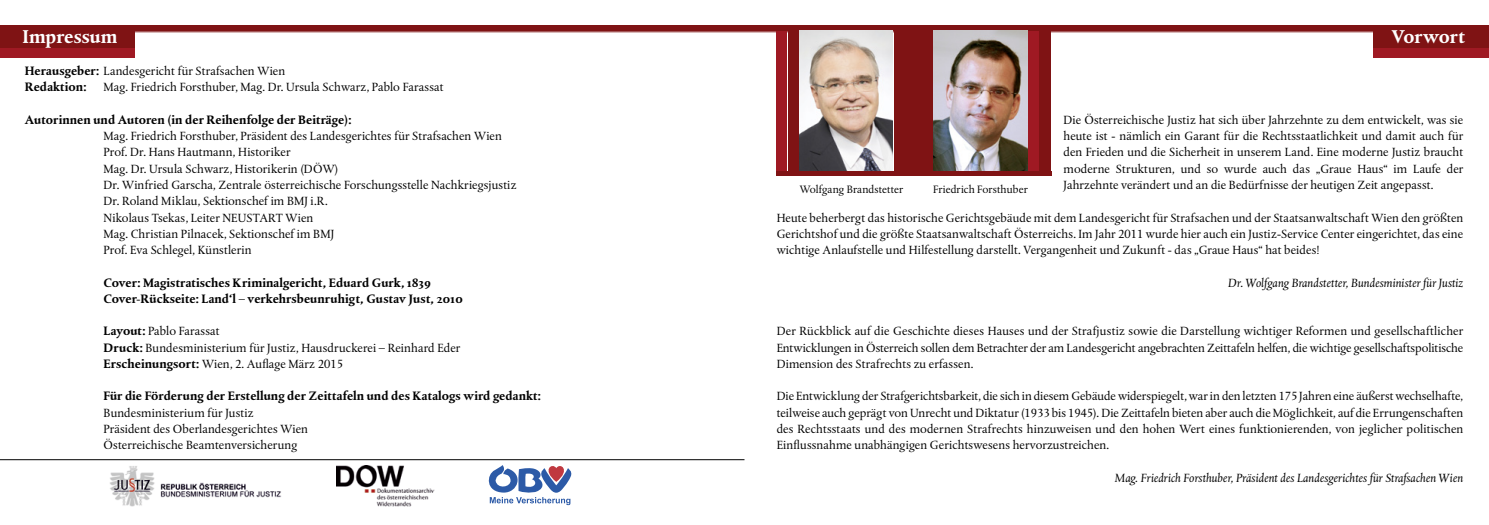
<style>
.page{position:relative;width:1489px;height:525px;background:#fff}
.page>*{position:absolute;margin:0;border:0;box-sizing:border-box;transform-origin:0 0}
.t1{font:700 19px "DTL Albertina T";color:#fff}
.t2{font:12.5px/16.2px "DTL Albertina T";letter-spacing:.005em;color:#000;text-align:justify}
.t3{font:700 12.5px/16.2px "DTL Albertina ST";letter-spacing:.005em;color:#000}
.t4{font:italic 12.5px "DTL Albertina T";letter-spacing:.005em;color:#000}
.t5{font:11.25px "DTL Albertina T";letter-spacing:.005em;color:#000}
.s1{font-family:"DTL Albertina ST";font-weight:700}
</style>
<div class="page">
<img style="left:110px;top:466px;width:171px;height:40px">
<img style="left:336px;top:465px;width:98px;height:41px">
<svg style="left:489px;top:465px;width:82px;height:40px"></svg>
<hr style="left:0;top:459px;width:744px;height:1px;background:#000">
<hr style="left:0;top:32px;width:1384px;height:1px;background:#7f1314">
<div style="left:1028px;top:30px;width:10px;height:141px;background:#9f1923"></div>
<div style="left:776px;top:28px;width:11px;height:143px;background:#9f1923"></div>
<div style="left:744px;top:25px;width:744px;height:5px;background:#7f1314"></div>
<div style="left:0;top:25px;width:744px;height:5px;background:#7f1314"></div>
<div style="left:1372px;top:25px;width:116px;height:22px;background:#7f1314"></div>
<div style="left:0;top:25px;width:135px;height:22px;background:#7f1314"></div>
<div style="left:1372px;top:48px;width:116px;height:9px;background:#9f1923"></div>
<div style="left:0;top:48px;width:135px;height:9px;background:#9f1923"></div>
<div style="left:788px;top:29px;width:104px;height:142px;background:#7f1314"></div>
<div style="left:893px;top:29px;width:36px;height:142px;background:#7f1314"></div>
<div style="left:1039px;top:30px;width:12px;height:141px;background:#7f1314"></div>
<div style="left:930px;top:30px;width:11px;height:141px;background:#7f1314"></div>
<img style="left:799px;top:30px;width:93px;height:141px">
<img style="left:933px;top:30px;width:94px;height:141px">
<hr style="left:776px;top:171px;width:275px;height:4px;background:#7f1314">
<h1 class="t1" style="left:23px;top:24px;width:96px">Impressum</h1>
<h1 class="t1" style="left:1391px;top:24px;width:75px">Vorwort</h1>
<p class="t2" style="left:25px;top:63px;width:262px"><span class="s1">Herausgeber:</span> Landesgericht für Strafsachen Wien</p>
<p class="t3" style="left:25px;top:79px;width:63px">Redaktion:</p>
<p class="t2" style="left:104px;top:79px;width:341px">Mag. Friedrich Forsthuber, Mag. Dr. Ursula Schwarz, Pablo Farassat</p>
<p class="t3" style="left:25px;top:111px;width:328px">Autorinnen und Autoren (in der Reihenfolge der Beiträge):</p>
<p class="t2" style="left:104px;top:128px;width:414px;text-align:left">Mag. Friedrich Forsthuber, Präsident des Landesgerichtes für Strafsachen Wien Prof. Dr. Hans Hautmann, Historiker<br>Mag. Dr. Ursula Schwarz, Historikerin (DÖW)<br>Dr. Winfried Garscha, Zentrale österreichische Forschungsstelle Nachkriegsjustiz Dr. Roland Miklau, Sektionschef im BMJ i.R.<br>Nikolaus Tsekas, Leiter NEUSTART Wien<br>Mag. Christian Pilnacek, Sektionschef im BMJ<br>Prof. Eva Schlegel, Künstlerin</p>
<p class="t3" style="left:104px;top:274px;width:361px">Cover: Magistratisches Kriminalgericht, Eduard Gurk, 1839<br>Cover-Rückseite: Land‘l – verkehrsbeunruhigt, Gustav Just, 2010</p>
<p class="t2" style="left:104px;top:323px;width:358px;text-align:left"><span class="s1">Layout:</span> Pablo Farassat<br><span class="s1">Druck:</span> Bundesministerium für Justiz, Hausdruckerei – Reinhard Eder<br><span class="s1">Erscheinungsort:</span> Wien, 2. Auflage März 2015</p>
<p class="t3" style="left:104px;top:387px;width:439px">Für die Förderung der Erstellung der Zeittafeln und des Katalogs wird gedankt:</p>
<p class="t2" style="left:104px;top:404px;width:206px;text-align:left">Bundesministerium für Justiz<br>Präsident des Oberlandesgerichtes Wien<br>Österreichische Beamtenversicherung</p>
<p class="t2" style="left:1063px;top:112px;width:401px">Die Österreichische Justiz hat sich über Jahrzehnte zu dem entwickelt, was sie heute ist - nämlich ein Garant für die Rechtsstaatlichkeit und damit auch für den Frieden und die Sicherheit in unserem Land. Eine moderne Justiz braucht moderne Strukturen, und so wurde auch das „Graue Haus“ im Laufe der Jahrzehnte verändert und an die Bedürfnisse der heutigen Zeit angepasst.</p>
<p class="t2" style="left:776px;top:209px;width:688px">Heute beherbergt das historische Gerichtsgebäude mit dem Landesgericht für Strafsachen und der Staatsanwaltschaft Wien den größten Gerichtshof und die größte Staatsanwaltschaft Österreichs. Im Jahr 2011 wurde hier auch ein Justiz-Service Center eingerichtet, das eine wichtige Anlaufstelle und Hilfestellung darstellt. Vergangenheit und Zukunft - das „Graue Haus“ hat beides!</p>
<p class="t4" style="left:1228px;top:275px;width:236px">Dr. Wolfgang Brandstetter, Bundesminister für Justiz</p>
<p class="t2" style="left:776px;top:323px;width:688px">Der Rückblick auf die Geschichte dieses Hauses und der Strafjustiz sowie die Darstellung wichtiger Reformen und gesellschaftlicher Entwicklungen in Österreich sollen dem Betrachter der am Landesgericht angebrachten Zeittafeln helfen, die wichtige gesellschaftspolitische Dimension des Strafrechts zu erfassen.</p>
<p class="t2" style="left:776px;top:388px;width:688px">Die Entwicklung der Strafgerichtsbarkeit, die sich in diesem Gebäude widerspiegelt, war in den letzten 175 Jahren eine äußerst wechselhafte, teilweise auch geprägt von Unrecht und Diktatur (1933 bis 1945). Die Zeittafeln bieten aber auch die Möglichkeit, auf die Errungenschaften des Rechtsstaats und des modernen Strafrechts hinzuweisen und den hohen Wert eines funktionierenden, von jeglicher politischen Einflussnahme unabhängigen Gerichtswesens hervorzustreichen.</p>
<p class="t4" style="left:1114px;top:470px;width:350px">Mag. Friedrich Forsthuber, Präsident des Landesgerichtes für Strafsachen Wien</p>
<p class="t5" style="left:799px;top:182px;width:105px">Wolfgang Brandstetter</p>
<p class="t5" style="left:933px;top:182px;width:96px">Friedrich Forsthuber</p>
</div>
